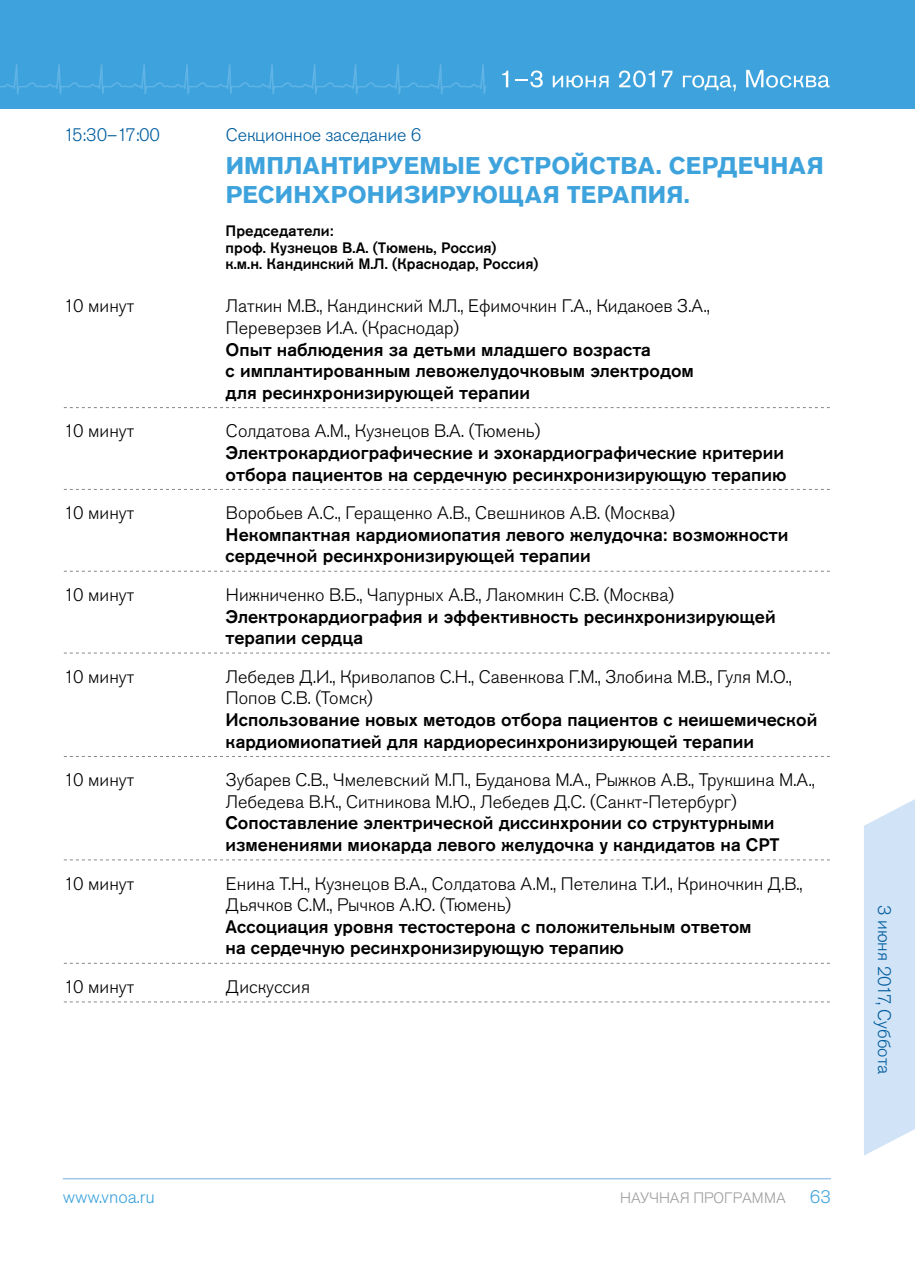
<style>
.page{position:relative;width:915px;height:1263px;background:#fff}
.page>*{position:absolute;margin:0;border:0;box-sizing:border-box;transform-origin:0 0}
.t1{font:700 24px/28.8px "Akzidenz Grotesk Pro";letter-spacing:.01em;color:#3ea3dc}
.t2{font:500 18px/21.6px "Akzidenz Grotesk Pro";color:#000}
.t3{font:300 18px/21.6px "Akzidenz Grotesk Pro";color:#000}
.t4{font:300 18px "Akzidenz Grotesk Pro";letter-spacing:-.01em;color:#005d9f}
.t5{font:300 18px "Akzidenz Grotesk Pro";color:#3ea3dc}
.t6{font:500 15px/16.5px "Akzidenz Grotesk Pro";color:#000}
.t7{font:300 15px "Akzidenz Grotesk Pro";color:#9d9d9c}
</style>
<div class="page">
<hr style="left:63px;top:1178px;width:767px;height:1px;background:#9ec7ec">
<svg style="left:864px;top:800px;width:50px;height:355px;background:#d4e4f6"></svg>
<div style="left:0;top:0;width:914px;height:108px;background:#3ea3dc"></div>
<svg style="left:502px;top:71px;width:6px;height:16px"></svg>
<svg style="left:515px;top:71px;width:27px;height:16px"></svg>
<svg style="left:552px;top:75px;width:56px;height:13px"></svg>
<svg style="left:619px;top:71px;width:35px;height:16px"></svg>
<svg style="left:661px;top:71px;width:11px;height:16px"></svg>
<svg style="left:682px;top:75px;width:53px;height:16px"></svg>
<svg style="left:746px;top:70px;width:83px;height:18px"></svg>
<svg style="left:0;top:64px;width:487px;height:30px"></svg>
<svg style="left:64px;top:407px;width:765px;height:1px"></svg>
<svg style="left:64px;top:489px;width:765px;height:1px"></svg>
<svg style="left:64px;top:571px;width:765px;height:1px"></svg>
<svg style="left:64px;top:653px;width:765px;height:1px"></svg>
<svg style="left:64px;top:756px;width:765px;height:1px"></svg>
<svg style="left:64px;top:859px;width:765px;height:1px"></svg>
<svg style="left:64px;top:963px;width:765px;height:1px"></svg>
<svg style="left:64px;top:1001px;width:765px;height:1px"></svg>
<p class="t4" style="left:64px;top:123px;width:98px">15:30–17:00</p>
<p class="t4" style="left:226px;top:123px;width:197px">Секционное заседание 6</p>
<h1 class="t1" style="left:225px;top:151px;width:599px">ИМПЛАНТИРУЕМЫЕ УСТРОЙСТВА. СЕРДЕЧНАЯ<br>РЕСИНХРОНИЗИРУЮЩАЯ ТЕРАПИЯ.</h1>
<p class="t6" style="left:225px;top:223px;width:314px">Председатели:<br>проф. Кузнецов В.А. (Тюмень, Россия)<br>к.м.н. Кандинский М.Л. (Краснодар, Россия)</p>
<p class="t3" style="left:64px;top:295px;width:72px">10 минут</p>
<p class="t3" style="left:226px;top:295px;width:485px">Латкин М.В., Кандинский М.Л., Ефимочкин Г.А., Кидакоев З.А.,<br>Переверзев И.А. (Краснодар)</p>
<p class="t2" style="left:225px;top:338px;width:469px">Опыт наблюдения за детьми младшего возраста<br>с имплантированным левожелудочковым электродом для ресинхронизирующей терапии</p>
<p class="t3" style="left:64px;top:420px;width:72px">10 минут</p>
<p class="t3" style="left:226px;top:420px;width:316px">Солдатова А.М., Кузнецов В.А. (Тюмень)</p>
<p class="t2" style="left:225px;top:441px;width:562px">Электрокардиографические и эхокардиографические критерии отбора пациентов на сердечную ресинхронизирующую терапию</p>
<p class="t3" style="left:64px;top:502px;width:72px">10 минут</p>
<p class="t3" style="left:226px;top:502px;width:450px">Воробьев А.С., Геращенко А.В., Свешников А.В. (Москва)</p>
<p class="t2" style="left:225px;top:523px;width:564px">Некомпактная кардиомиопатия левого желудочка: возможности сердечной ресинхронизирующей терапии</p>
<p class="t3" style="left:64px;top:584px;width:72px">10 минут</p>
<p class="t3" style="left:226px;top:584px;width:449px">Нижниченко В.Б., Чапурных А.В., Лакомкин С.В. (Москва)</p>
<p class="t2" style="left:225px;top:605px;width:551px">Электрокардиография и эффективность ресинхронизирующей терапии сердца</p>
<p class="t3" style="left:64px;top:666px;width:72px">10 минут</p>
<p class="t3" style="left:226px;top:666px;width:567px">Лебедев Д.И., Криволапов С.Н., Савенкова Г.М., Злобина М.В., Гуля М.О.,<br>Попов С.В. (Томск)</p>
<p class="t2" style="left:225px;top:709px;width:593px">Использование новых методов отбора пациентов с неишемической кардиомиопатией для кардиоресинхронизирующей терапии</p>
<p class="t3" style="left:64px;top:769px;width:72px">10 минут</p>
<p class="t3" style="left:226px;top:769px;width:590px">Зубарев С.В., Чмелевский М.П., Буданова М.А., Рыжков А.В., Трукшина М.А.,<br>Лебедева В.К., Ситникова М.Ю., Лебедев Д.С. (Санкт-Петербург)</p>
<p class="t2" style="left:225px;top:812px;width:555px">Сопоставление электрической диссинхронии со структурными изменениями миокарда левого желудочка у кандидатов на СРТ</p>
<p class="t3" style="left:64px;top:872px;width:72px">10 минут</p>
<p class="t3" style="left:226px;top:872px;width:578px">Енина Т.Н., Кузнецов В.А., Солдатова А.М., Петелина Т.И., Криночкин Д.В.,<br>Дьячков С.М., Рычков А.Ю. (Тюмень)</p>
<p class="t2" style="left:225px;top:915px;width:527px">Ассоциация уровня тестостерона с положительным ответом на сердечную ресинхронизирующую терапию</p>
<p class="t3" style="left:64px;top:976px;width:72px">10 минут</p>
<p class="t3" style="left:226px;top:976px;width:85px">Дискуссия</p>
<p class="t4" style="left:895px;top:905px;width:171px;rotate:90deg">3 июня 2017, Суббота</p>
<p class="t5" style="left:63px;top:1185px;width:93px">www.vnoa.ru</p>
<p class="t5" style="left:809px;top:1185px;width:22px">63</p>
<p class="t7" style="left:620px;top:1188px;width:167px">НАУЧНАЯ ПРОГРАММА</p>
</div>
